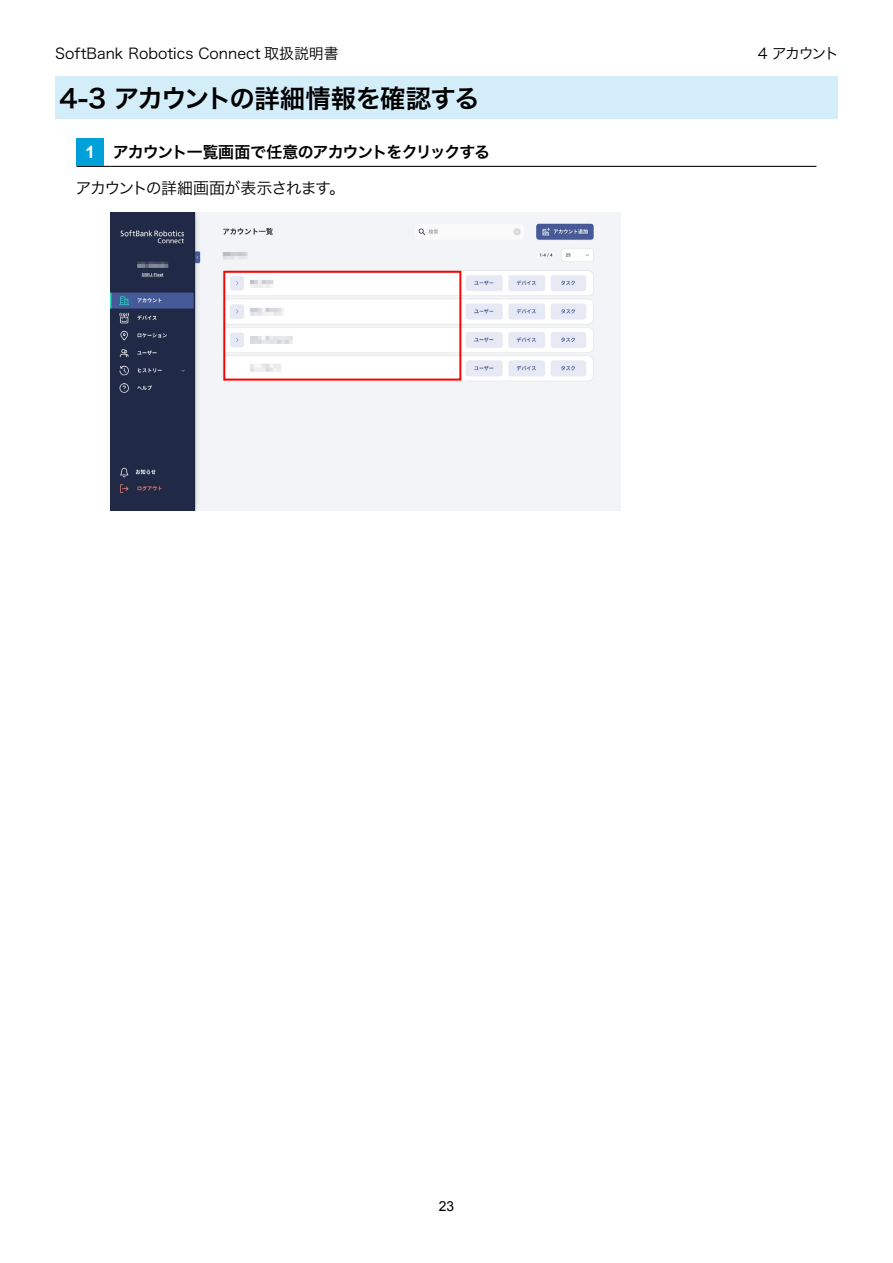
<style>
.page{position:relative;width:893px;height:1263px;background:#fff}
.page>*{position:absolute;margin:0;border:0;box-sizing:border-box;transform-origin:0 0}
.t1{font:25.5px "Hira Kaku Pro W6";letter-spacing:-.035em;color:#000}
.t2{font:15.9px "Hira Kaku Pro W6";letter-spacing:-.055em;color:#000}
.t3{font:15.9px "Hira Kaku Pro W3";letter-spacing:-.06em;color:#000}
.t4{font:14.85px "Hira Kaku Pro W3";color:#000}
.t5{font:13.8px "Arial";color:#000}
.s1{font-family:"Arial";font-weight:700;font-size:16.95px;color:#fff}
</style>
<div class="page">
<div style="left:55px;top:77px;width:783px;height:42px;background:#d3edf9"></div>
<hr style="left:77px;top:166px;width:34px;height:1px;background:#000">
<hr style="left:111px;top:166px;width:705px;height:1px;background:#000">
<div style="left:77px;top:138px;width:27px;height:28px;background:#00a0da"></div>
<img style="left:111px;top:213px;width:510px;height:297px">
<div style="left:223px;top:271px;width:238px;height:110px;border:2px solid #f00"></div>
<img style="left:131px;top:466px;width:51px;height:14px">
<p class="t4" style="left:55px;top:40px;width:285px">SoftBank Robotics Connect 取扱説明書</p>
<h1 class="t1" style="left:60px;top:75px;width:422px">4-3 アカウントの詳細情報を確認する</h1>
<p class="t2" style="left:86px;top:137px;width:406px"><span class="s1">1</span> アカウント一覧画面で任意のアカウントをクリックする</p>
<p class="t3" style="left:76px;top:174px;width:271px">アカウントの詳細画面が表示されます。</p>
<p class="t4" style="left:758px;top:40px;width:83px">4 アカウント</p>
<p class="t5" style="left:439px;top:1197px;width:17px">23</p>
</div>
